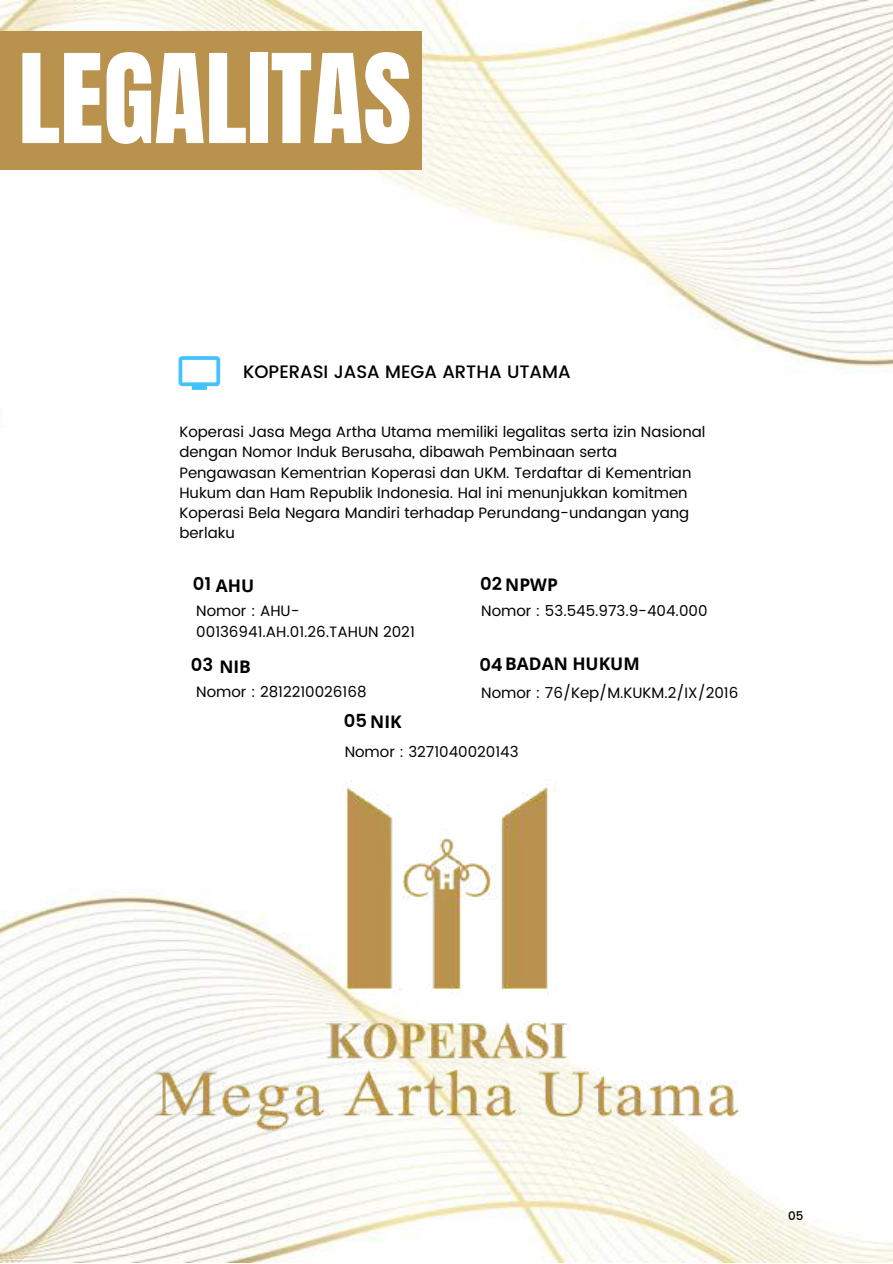
<style>
.page{position:relative;width:893px;height:1264px;background:#fff}
.page>*{position:absolute;margin:0;border:0;box-sizing:border-box;transform-origin:0 0}
.t1{font:104.85px "Anton";color:#fff}
.t2{font:500 18px "Poppins";color:#000}
.t3{font:700 17.4px "Open Sans";color:#000}
.t4{font:15px/20.2px "Poppins";color:#000}
.t5{font:500 12px "Poppins";color:#000}
.s1{font-family:"Poppins";font-weight:600;font-size:18px}
</style>
<div class="page">
<img style="left:0;top:0;width:892px;height:383px">
<img style="left:0;top:410px;width:892px;height:851px">
<svg style="left:178px;top:356px;width:42px;height:34px"></svg>
<img style="left:90px;top:743px;width:713px;height:430px">
<div style="left:0;top:32px;width:421px;height:138px;background:#b9924d"></div>
<h1 class="t1" style="left:18px;top:24px;width:394px">LEGALITAS</h1>
<p class="t2" style="left:243px;top:361px;width:329px">KOPERASI JASA MEGA ARTHA UTAMA</p>
<p class="t4" style="left:179px;top:422px;width:527px">Koperasi Jasa Mega Artha Utama memiliki legalitas serta izin Nasional dengan Nomor Induk Berusaha, dibawah Pembinaan serta Pengawasan Kementrian Koperasi dan UKM. Terdaftar di Kementrian Hukum dan Ham Republik Indonesia. Hal ini menunjukkan komitmen Koperasi Bela Negara Mandiri terhadap Perundang-undangan yang berlaku</p>
<p class="t3" style="left:193px;top:573px;width:63px"><span class="s1">01</span> AHU</p>
<p class="t3" style="left:480px;top:573px;width:79px"><span class="s1">02</span> NPWP</p>
<p class="t4" style="left:481px;top:601px;width:228px">Nomor : 53.545.973.9-404.000</p>
<p class="t4" style="left:196px;top:601px;width:220px">Nomor : AHU-<br>00136941.AH.01.26.TAHUN 2021</p>
<p class="t3" style="left:191px;top:654px;width:61px"><span class="s1">03</span> NIB</p>
<p class="t4" style="left:196px;top:681px;width:172px">Nomor : 2812210026168</p>
<p class="t3" style="left:479px;top:651px;width:162px"><span class="s1">04</span>BADAN HUKUM</p>
<p class="t4" style="left:481px;top:682px;width:259px">Nomor : 76/Kep/M.KUKM.2/IX/2016</p>
<p class="t3" style="left:344px;top:709px;width:59px"><span class="s1">05</span> NIK</p>
<p class="t4" style="left:344px;top:741px;width:175px">Nomor : 3271040020143</p>
<p class="t5" style="left:788px;top:1208px;width:17px">05</p>
</div>
